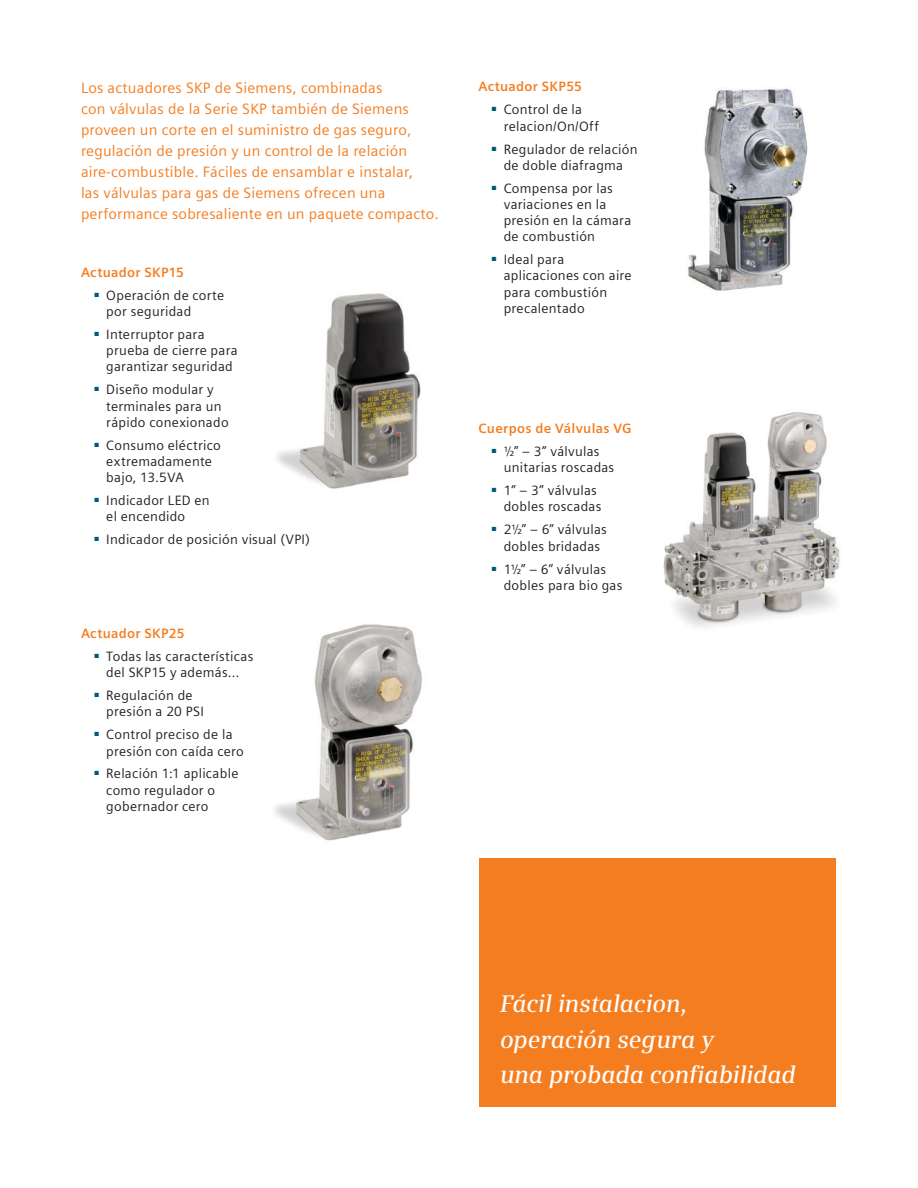
<style>
.page{position:relative;width:918px;height:1188px;background:#fff}
.page>*{position:absolute;margin:0;border:0;box-sizing:border-box;transform-origin:0 0}
.t1{font:italic 600 24px "Siemens Serif";letter-spacing:-.01em;color:#fff}
.Orange_Highlight_Tex{font:15px/21px "Siemens Sans";letter-spacing:.015em;color:#f47d20}
.t2{font:13.5px/16.2px "Siemens Sans";letter-spacing:.02em;color:#231f20}
.t3{font:700 13.5px "Siemens Sans";letter-spacing:.02em;color:#f47d20}
</style>
<div class="page">
<div style="left:479px;top:859px;width:357px;height:248px;background:#f47d20"></div>
<img style="left:276px;top:293px;width:145px;height:196px">
<img style="left:688px;top:88px;width:120px;height:203px">
<img style="left:663px;top:412px;width:178px;height:216px">
<img style="left:274px;top:624px;width:148px;height:217px">
<p class="Orange_Highlight_Tex" style="left:81px;top:77px;width:359px">Los actuadores SKP de Siemens, combinadas<br>con válvulas de la Serie SKP también de Siemens proveen un corte en el suministro de gas seguro, regulación de presión y un control de la relación aire-combustible. Fáciles de ensamblar e instalar,<br>las válvulas para gas de Siemens ofrecen una performance sobresaliente en un paquete compacto.</p>
<h2 class="t3" style="left:478px;top:79px;width:105px">Actuador SKP55</h2>
<p class="t2" style="left:504px;top:102px;width:97px;text-indent:-12px"><sup>■</sup> Control de la relacion/On/Off</p>
<p class="t2" style="left:492px;top:141px;width:147px;text-align:center"><sup>■</sup> Regulador de relación de doble diafragma</p>
<p class="t2" style="left:504px;top:180px;width:129px;text-indent:-12px"><sup>■</sup> Compensa por las variaciones en la presión en la cámara de combustión</p>
<p class="t2" style="left:504px;top:252px;width:129px;text-indent:-12px"><sup>■</sup> Ideal para aplicaciones con aire para combustión precalentado</p>
<h2 class="t3" style="left:81px;top:265px;width:105px">Actuador SKP15</h2>
<p class="t2" style="left:106px;top:287px;width:119px;text-indent:-12px"><sup>■</sup> Operación de corte por seguridad</p>
<p class="t2" style="left:106px;top:326px;width:133px;text-indent:-12px"><sup>■</sup> Interruptor para prueba de cierre para garantizar seguridad</p>
<p class="t2" style="left:106px;top:382px;width:124px;text-indent:-12px"><sup>■</sup> Diseño modular y terminales para un rápido conexionado</p>
<p class="t2" style="left:106px;top:437px;width:116px;text-indent:-12px"><sup>■</sup> Consumo eléctrico extremadamente bajo, 13.5VA</p>
<p class="t2" style="left:106px;top:492px;width:105px;text-indent:-12px"><sup>■</sup> Indicador LED en el encendido</p>
<p class="t2" style="left:94px;top:532px;width:217px"><sup>■</sup> Indicador de posición visual (VPI)</p>
<h2 class="t3" style="left:478px;top:421px;width:155px">Cuerpos de Válvulas VG</h2>
<p class="t2" style="left:504px;top:443px;width:112px;text-indent:-12px"><sup>■</sup> ½” – 3” válvulas unitarias roscadas</p>
<p class="t2" style="left:504px;top:483px;width:99px;text-indent:-12px"><sup>■</sup> 1” – 3” válvulas dobles roscadas</p>
<p class="t2" style="left:492px;top:522px;width:117px;text-align:center"><sup>■</sup> 2½” – 6” válvulas dobles bridadas</p>
<p class="t2" style="left:504px;top:561px;width:120px;text-indent:-12px"><sup>■</sup> 1½” – 6” válvulas dobles para bio gas</p>
<h2 class="t3" style="left:81px;top:626px;width:105px">Actuador SKP25</h2>
<p class="t2" style="left:94px;top:648px;width:160px;text-align:center"><sup>■</sup> Todas las características del SKP15 y además…</p>
<p class="t2" style="left:106px;top:687px;width:99px;text-indent:-12px"><sup>■</sup> Regulación de presión a 20 PSI</p>
<p class="t2" style="left:106px;top:727px;width:139px;text-indent:-12px"><sup>■</sup> Control preciso de la presión con caída cero</p>
<p class="t2" style="left:106px;top:766px;width:134px;text-indent:-12px"><sup>■</sup> Relación 1:1 aplicable como regulador o gobernador cero</p>
<h3 class="t1" style="left:500px;top:990px;width:189px">Fácil instalacion,</h3>
<h3 class="t1" style="left:500px;top:1026px;width:215px">operación segura y</h3>
<h3 class="t1" style="left:500px;top:1062px;width:297px">una probada confiabilidad</h3>
</div>
